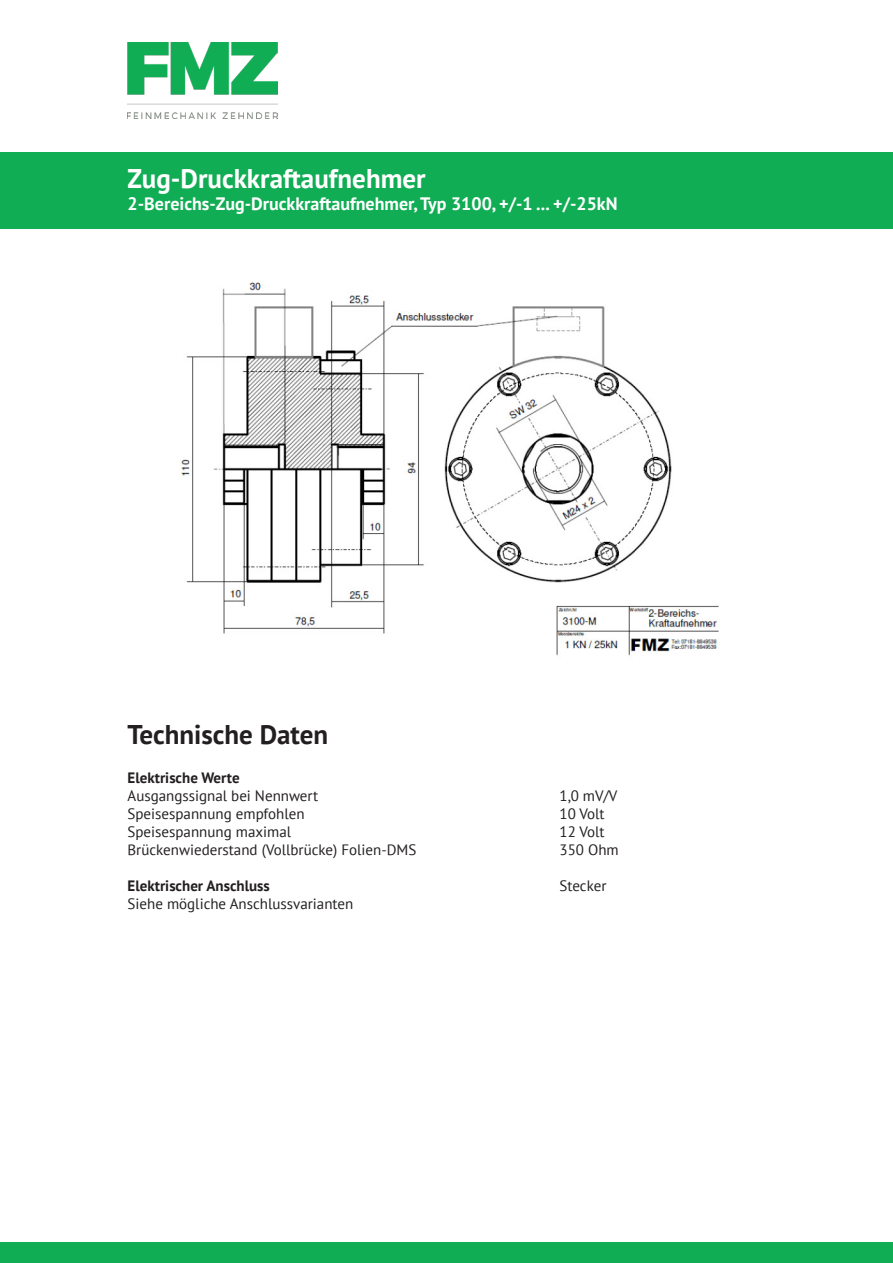
<style>
.page{position:relative;width:893px;height:1263px;background:#fff}
.page>*{position:absolute;margin:0;border:0;box-sizing:border-box;transform-origin:0 0}
.t1{font:700 27px "PT Sans";color:#fff}
.t2{font:700 27px "PT Sans";color:#231f20}
.t3{font:700 18px "PT Sans";color:#fff}
.t4{font:15px "PT Sans";color:#231f20}
.t5{font:700 15px "PT Sans";color:#231f20}
</style>
<div class="page">
<img style="left:128px;top:43px;width:150px;height:76px">
<div style="left:0;top:152px;width:893px;height:76px;background:#10ad54"></div>
<div style="left:0;top:1242px;width:893px;height:21px;background:#10ad54"></div>
<img style="left:180px;top:282px;width:539px;height:374px">
<p class="t1" style="left:128px;top:161px;width:300px">Zug-Druckkraftaufnehmer</p>
<p class="t3" style="left:128px;top:192px;width:491px">2-Bereichs-Zug-Druckkraftaufnehmer, Typ 3100, +/-1 ... +/-25kN</p>
<p class="t2" style="left:128px;top:716px;width:202px">Technische Daten</p>
<p class="t5" style="left:128px;top:768px;width:114px">Elektrische Werte</p>
<p class="t4" style="left:128px;top:786px;width:192px">Ausgangssignal bei Nennwert</p>
<p class="t4" style="left:560px;top:786px;width:59px">1,0 mV/V</p>
<p class="t4" style="left:128px;top:804px;width:179px">Speisespannung empfohlen</p>
<p class="t4" style="left:560px;top:804px;width:47px">10 Volt</p>
<p class="t4" style="left:128px;top:822px;width:165px">Speisespannung maximal</p>
<p class="t4" style="left:560px;top:822px;width:47px">12 Volt</p>
<p class="t4" style="left:128px;top:840px;width:290px">Brückenwiederstand (Vollbrücke) Folien-DMS</p>
<p class="t4" style="left:560px;top:840px;width:61px">350 Ohm</p>
<p class="t5" style="left:128px;top:876px;width:144px">Elektrischer Anschluss</p>
<p class="t4" style="left:560px;top:876px;width:48px">Stecker</p>
<p class="t4" style="left:128px;top:894px;width:227px">Siehe mögliche Anschlussvarianten</p>
</div>
